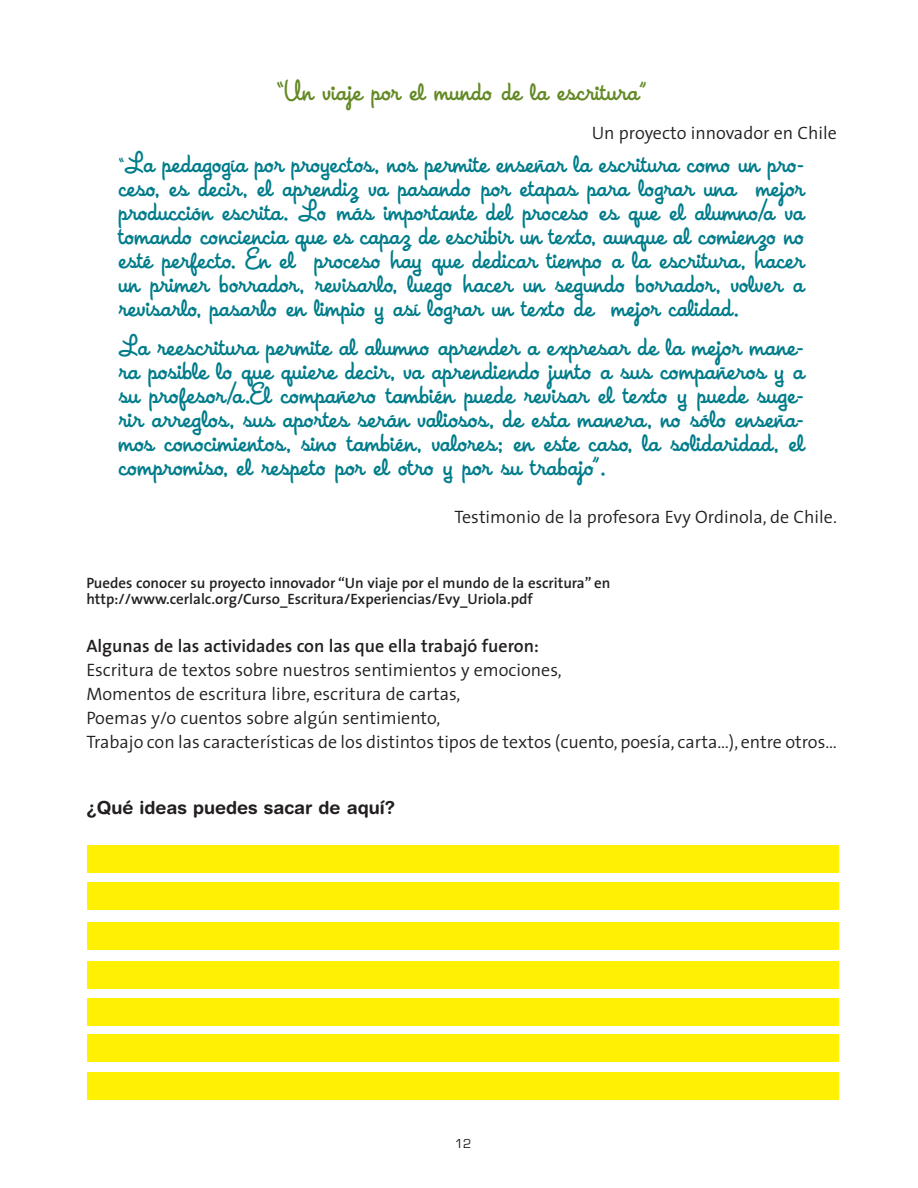
<style>
.page{position:relative;width:918px;height:1188px;background:#fff}
.page>*{position:absolute;margin:0;border:0;box-sizing:border-box;transform-origin:0 0}
.t1{font:27px/24px "House A Rama League Night";color:#007c8a;text-align:justify}
.t2{font:27px "House A Rama League Night";color:#638925}
.t3{font:300 18px/24px "The Sans";color:#231f20}
.t4{font:600 18px "The Sans";color:#231f20}
.t5{font:700 18px "Helvetica Rounded";color:#231f20}
.t6{font:600 15px/16.5px "The Sans";color:#231f20}
.t7{font:13.5px "Eurostile";color:#231f20}
.s1{font-size:21px}
</style>
<div class="page">
<div style="left:80px;top:846px;width:764px;height:27px;background:#fff101"></div>
<div style="left:80px;top:882px;width:764px;height:28px;background:#fff101"></div>
<div style="left:81px;top:922px;width:764px;height:27px;background:#fff101"></div>
<div style="left:81px;top:961px;width:764px;height:27px;background:#fff101"></div>
<div style="left:80px;top:998px;width:765px;height:27px;background:#fff101"></div>
<div style="left:81px;top:1035px;width:765px;height:27px;background:#fff101"></div>
<div style="left:82px;top:1072px;width:765px;height:28px;background:#fff101"></div>
<div style="left:839px;top:828px;width:47px;height:310px;background:#fff"></div>
<div style="left:39px;top:838px;width:47px;height:300px;background:#fff"></div>
<p class="t2" style="left:277px;top:75px;width:371px">“Un viaje por el mundo de la escritura”</p>
<p class="t3" style="left:592px;top:124px;width:247px">Un proyecto innovador en Chile</p>
<p class="t1" style="left:119px;top:151px;width:687px"><span class="s1">“</span>La pedagogía por proyectos, nos permite enseñar la escritura como un pro&shy;ceso, es decir, el aprendiz va pasando por etapas para lograr una mejor producción escrita. Lo más importante del proceso es que el alumno/a va tomando conciencia que es capaz de escribir un texto, aunque al comienzo no esté perfecto. En el proceso hay que dedicar tiempo a la escritura, hacer un primer borrador, revisarlo, luego hacer un segundo borrador, volver a revisarlo, pasarlo en limpio y así lograr un texto de mejor calidad.</p>
<p class="t1" style="left:119px;top:334px;width:687px">La reescritura permite al alumno aprender a expresar de la mejor mane&shy;ra posible lo que quiere decir, va aprendiendo junto a sus compañeros y a su profesor/a.El compañero también puede revisar el texto y puede suge&shy;rir arreglos, sus aportes serán valiosos, de esta manera, no sólo enseña&shy;mos conocimientos, sino también, valores; en este caso, la solidaridad, el compromiso, el respeto por el otro y por su trabajo”.</p>
<p class="t3" style="left:455px;top:508px;width:384px">Testimonio de la profesora Evy Ordinola, de Chile.</p>
<p class="t6" style="left:86px;top:576px;width:526px">Puedes conocer su proyecto innovador “Un viaje por el mundo de la escritura” en http://www.cerlalc.org/Curso_Escritura/Experiencias/Evy_Uriola.pdf</p>
<p class="t4" style="left:86px;top:639px;width:454px">Algunas de las actividades con las que ella trabajó fueron:</p>
<p class="t3" style="left:86px;top:661px;width:752px">Escritura de textos sobre nuestros sentimientos y emociones,<br>Momentos de escritura libre, escritura de cartas,<br>Poemas y/o cuentos sobre algún sentimiento,<br>Trabajo con las características de los distintos tipos de textos (cuento, poesía, carta…), entre otros…</p>
<p class="t5" style="left:86px;top:801px;width:310px">¿Qué ideas puedes sacar de aquí?</p>
<p class="t7" style="left:455px;top:1136px;width:18px">12</p>
</div>
